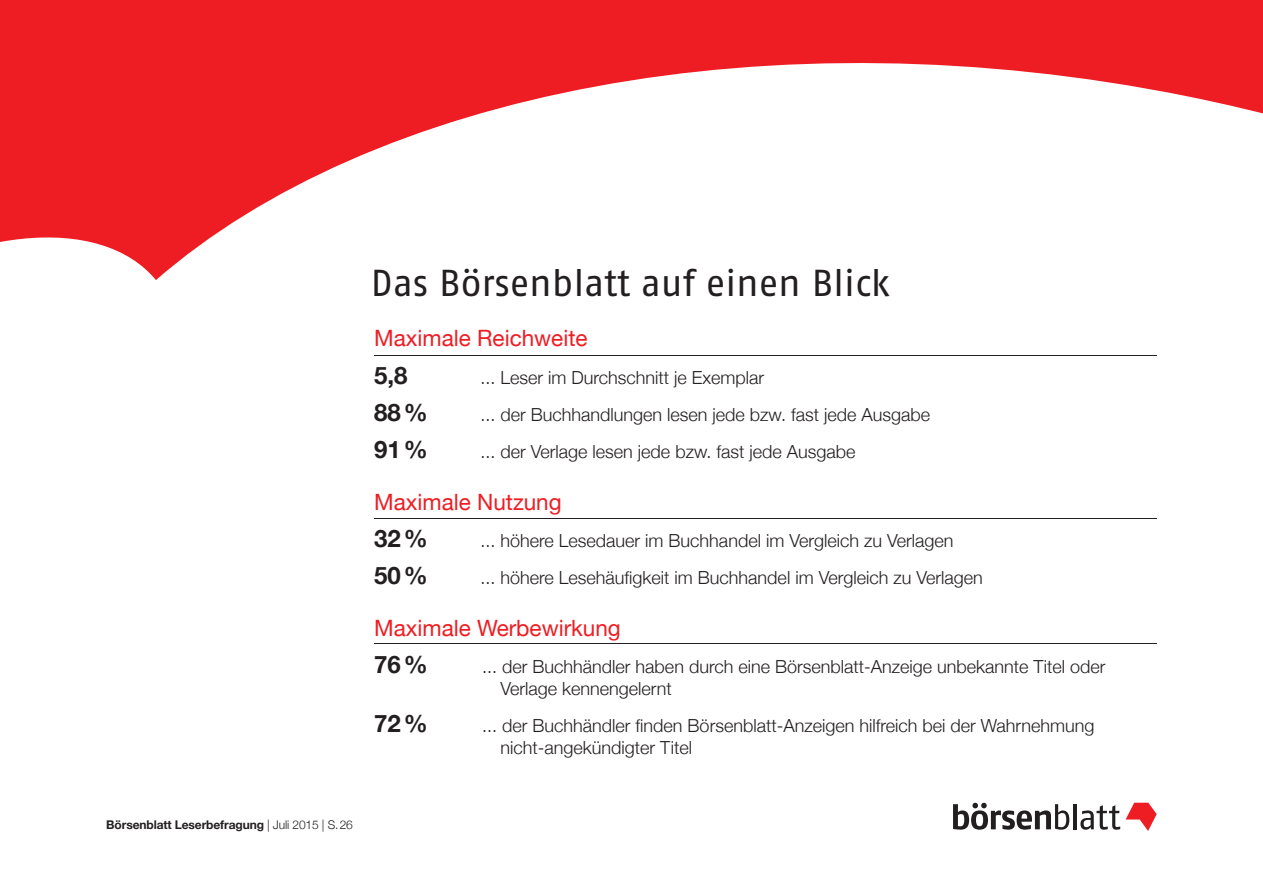
<style>
.page{position:relative;width:1263px;height:893px;background:#fff}
.page>*{position:absolute;margin:0;border:0;box-sizing:border-box;transform-origin:0 0}
.t1{font:37.5px "Fago Pro";letter-spacing:-.005em;color:#231f20}
.t2{font:700 24px "Helvetica Neue";color:#231f20}
.t3{font:22.5px "Helvetica Neue";color:#ee1d23}
.t4{font:300 18px/21.6px "Helvetica Neue";color:#231f20}
.t5{font:700 12px "Helvetica Neue";letter-spacing:-.01em;color:#231f20}
.s1{font-weight:300}
</style>
<div class="page">
<div style="left:0;top:0;width:1263px;height:296px;background:#ee1d23"></div>
<svg style="left:953px;top:803px;width:116px;height:27px"></svg>
<hr style="left:1073px;top:804px;width:4px;height:25px;background:#231f20">
<svg style="left:1080px;top:803px;width:77px;height:28px"></svg>
<svg style="left:0;top:63px;width:1263px;height:233px;fill:#fff"></svg>
<hr style="left:374px;top:355px;width:783px;height:1px;background:#231f20">
<hr style="left:374px;top:518px;width:783px;height:1px;background:#231f20">
<hr style="left:374px;top:643px;width:783px;height:1px;background:#231f20">
<h1 class="t1" style="left:371px;top:260px;width:521px">Das Börsenblatt auf einen Blick</h1>
<p class="t3" style="left:374px;top:322px;width:215px">Maximale Reichweite</p>
<h2 class="t2" style="left:374px;top:356px;width:35px">5,8</h2>
<p class="t4" style="left:480px;top:365px;width:285px">... Leser im Durchschnitt je Exemplar</p>
<h2 class="t2" style="left:374px;top:393px;width:55px">88 %</h2>
<p class="t4" style="left:480px;top:402px;width:451px">... der Buchhandlungen lesen jede bzw. fast jede Ausgabe</p>
<h2 class="t2" style="left:374px;top:431px;width:55px">91 %</h2>
<p class="t4" style="left:480px;top:440px;width:376px">... der Verlage lesen jede bzw. fast jede Ausgabe</p>
<p class="t3" style="left:374px;top:486px;width:189px">Maximale Nutzung</p>
<h2 class="t2" style="left:374px;top:520px;width:55px">32 %</h2>
<p class="t4" style="left:480px;top:529px;width:474px">... höhere Lesedauer im Buchhandel im Vergleich zu Verlagen</p>
<h2 class="t2" style="left:374px;top:557px;width:55px">50 %</h2>
<p class="t4" style="left:480px;top:566px;width:504px">... höhere Lesehäufigkeit im Buchhandel im Vergleich zu Verlagen</p>
<p class="t3" style="left:374px;top:612px;width:248px">Maximale Werbewirkung</p>
<h2 class="t2" style="left:374px;top:646px;width:55px">76 %</h2>
<p class="t4" style="left:500px;top:655px;width:606px;text-indent:-18px">... der Buchhändler haben durch eine Börsenblatt-Anzeige unbekannte Titel oder<br>Verlage kennengelernt</p>
<h2 class="t2" style="left:374px;top:705px;width:55px">72 %</h2>
<p class="t4" style="left:500px;top:714px;width:595px;text-indent:-18px">... der Buchhändler finden Börsenblatt-Anzeigen hilfreich bei der Wahrnehmung nicht-angekündigter Titel</p>
<p class="t5" style="left:106px;top:816px;width:248px">Börsenblatt Leserbefragung <span class="s1">| Juli 2015 | S. 26</span></p>
</div>
